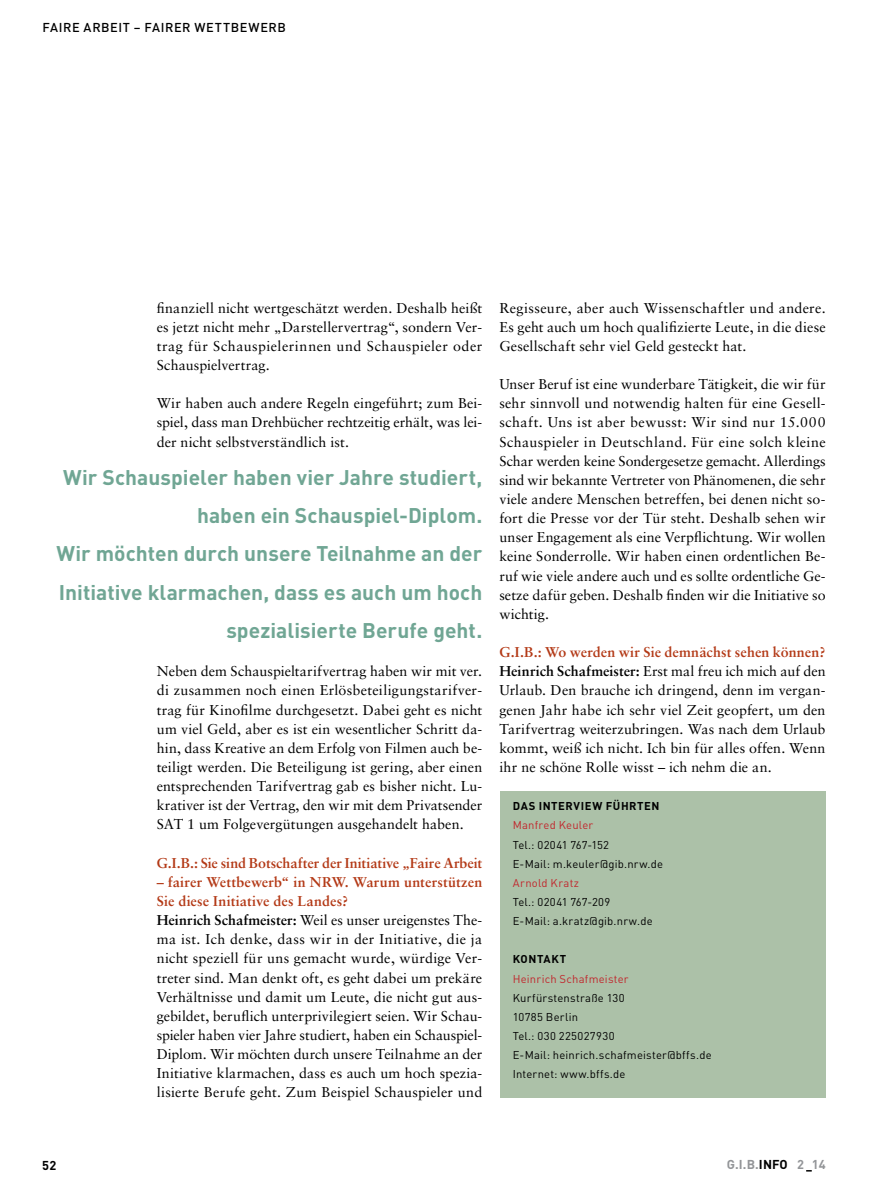
<style>
.page{position:relative;width:893px;height:1191px;background:#fff}
.page>*{position:absolute;margin:0;border:0;box-sizing:border-box;transform-origin:0 0}
._12_Zitate{font:700 21px/38.2px "DIN";color:#70a694;text-align:right}
._07_Fließtext{font:14.25px/19.2px "Sabon LT";letter-spacing:.01em;color:#000;text-align:justify}
._08_Interview_Fragen{font:700 14.25px/19.2px "Sabon LT";letter-spacing:.01em;color:#b33916}
.A_Rubrik{font:500 12.75px "DIN";letter-spacing:.045em;color:#000}
.t1{font:700 12.75px "DIN";letter-spacing:.01em;color:#939598}
.t2{font:700 12.75px "DIN";color:#000}
._10_Fließtext_Kasten{font:11.25px/19.2px "DIN";letter-spacing:.02em;color:#000}
._10_Fließtext_Kasten-2{font:11.25px "DIN";letter-spacing:.02em;color:#c1272d}
._09_Headline_Kasten{font:700 11.25px "DIN";letter-spacing:.05em;color:#000}
.s1{font-weight:700}
.s2{color:#000}
</style>
<div class="page">
<div style="left:500px;top:791px;width:326px;height:306px;background:#acc1a8"></div>
<p class="A_Rubrik" style="left:43px;top:18px;width:245px">FAIRE ARBEIT – FAIRER WETTBEWERB</p>
<p class="_07_Fließtext" style="left:157px;top:298px;width:327px">finanziell nicht wertgeschätzt werden. Deshalb heißt es jetzt nicht mehr „Darstellervertrag“, sondern Ver&shy;trag für Schauspielerinnen und Schauspieler oder Schauspielvertrag.</p>
<p class="_07_Fließtext" style="left:157px;top:393px;width:327px">Wir haben auch andere Regeln eingeführt; zum Bei&shy;spiel, dass man Drehbücher rechtzeitig erhält, was lei&shy;der nicht selbstverständlich ist.</p>
<p class="_12_Zitate" style="left:63px;top:457px;width:421px">Wir Schauspieler haben vier Jahre studiert, haben ein Schauspiel-Diplom.</p>
<p class="_12_Zitate" style="left:57px;top:534px;width:427px">Wir möchten durch unsere Teilnahme an der<br>Initiative klarmachen, dass es auch um hoch spezialisierte Berufe geht.</p>
<p class="_07_Fließtext" style="left:157px;top:661px;width:327px">Neben dem Schauspieltarifvertrag haben wir mit ver. di zusammen noch einen Erlösbeteiligungstarifver&shy;trag für Kinofilme durchgesetzt. Dabei geht es nicht um viel Geld, aber es ist ein wesentlicher Schritt da&shy;hin, dass Kreative an dem Erfolg von Filmen auch be&shy;teiligt werden. Die Beteiligung ist gering, aber einen entsprechenden Tarifvertrag gab es bisher nicht. Lu&shy;krativer ist der Vertrag, den wir mit dem Privatsender SAT 1 um Folgevergütungen ausgehandelt haben.</p>
<p class="_08_Interview_Fragen" style="left:157px;top:853px;width:327px">G.I.B.: Sie sind Botschafter der Initiative „Faire Arbeit</p>
<p class="_08_Interview_Fragen" style="left:157px;top:872px;width:327px">– fairer Wettbewerb“ in NRW. Warum unterstützen<br>Sie diese Initiative des Landes?</p>
<p class="_07_Fließtext" style="left:157px;top:910px;width:327px"><span class="s1">Heinrich Schafmeister:</span> Weil es unser ureigenstes The&shy;ma ist. Ich denke, dass wir in der Initiative, die ja nicht speziell für uns gemacht wurde, würdige Ver&shy;treter sind. Man denkt oft, es geht dabei um prekäre Verhältnisse und damit um Leute, die nicht gut aus&shy;gebildet, beruflich unterprivilegiert seien. Wir Schau&shy;spieler haben vier Jahre studiert, haben ein Schauspiel-Diplom. Wir möchten durch unsere Teilnahme an der Initiative klarmachen, dass es auch um hoch spezia&shy;lisierte Berufe geht. Zum Beispiel Schauspieler und</p>
<p class="_07_Fließtext" style="left:499px;top:298px;width:328px">Regisseure, aber auch Wissenschaftler und andere.<br>Es geht auch um hoch qualifizierte Leute, in die diese Gesellschaft sehr viel Geld gesteckt hat.</p>
<p class="_07_Fließtext" style="left:499px;top:374px;width:328px">Unser Beruf ist eine wunderbare Tätigkeit, die wir für sehr sinnvoll und notwendig halten für eine Gesell&shy;schaft. Uns ist aber bewusst: Wir sind nur 15.000<br>Schauspieler in Deutschland. Für eine solch kleine Schar werden keine Sondergesetze gemacht. Allerdings sind wir bekannte Vertreter von Phänomenen, die sehr viele andere Menschen betreffen, bei denen nicht so&shy;fort die Presse vor der Tür steht. Deshalb sehen wir unser Engagement als eine Verpflichtung. Wir wollen keine Sonderrolle. Wir haben einen ordentlichen Be&shy;ruf wie viele andere auch und es sollte ordentliche Ge&shy;setze dafür geben. Deshalb finden wir die Initiative so wichtig.</p>
<p class="_08_Interview_Fragen" style="left:499px;top:642px;width:328px">G.I.B.: Wo werden wir Sie demnächst sehen können?</p>
<p class="_07_Fließtext" style="left:499px;top:661px;width:328px"><span class="s1">Heinrich Schafmeister:</span> Erst mal freu ich mich auf den Urlaub. Den brauche ich dringend, denn im vergan&shy;genen Jahr habe ich sehr viel Zeit geopfert, um den Tarifvertrag weiterzubringen. Was nach dem Urlaub kommt, weiß ich nicht. Ich bin für alles offen. Wenn ihr ne schöne Rolle wisst – ich nehm die an.</p>
<p class="_09_Headline_Kasten" style="left:513px;top:798px;width:148px">DAS INTERVIEW FÜHRTEN</p>
<p class="_10_Fließtext_Kasten-2" style="left:513px;top:818px;width:82px">Manfred Keuler</p>
<p class="_10_Fließtext_Kasten" style="left:513px;top:834px;width:152px">Tel.: 02041 767-152<br>E-Mail: m.keuler@gib.nrw.de</p>
<p class="_10_Fließtext_Kasten-2" style="left:513px;top:875px;width:68px">Arnold Kratz</p>
<p class="_10_Fließtext_Kasten" style="left:513px;top:892px;width:141px">Tel.: 02041 767-209<br>E-Mail: a.kratz@gib.nrw.de</p>
<p class="_09_Headline_Kasten" style="left:513px;top:951px;width:55px">KONTAKT</p>
<p class="_10_Fließtext_Kasten-2" style="left:513px;top:971px;width:117px">Heinrich Schafmeister</p>
<p class="_10_Fließtext_Kasten" style="left:513px;top:987px;width:113px">Kurfürstenstraße 130</p>
<p class="_10_Fließtext_Kasten" style="left:513px;top:1006px;width:67px">10785 Berlin</p>
<p class="_10_Fließtext_Kasten" style="left:513px;top:1026px;width:103px">Tel.: 030 225027930</p>
<p class="_10_Fließtext_Kasten" style="left:513px;top:1045px;width:200px">E-Mail: heinrich.schafmeister@bffs.de</p>
<p class="_10_Fließtext_Kasten" style="left:513px;top:1064px;width:114px">Internet: www.bffs.de</p>
<p class="t2" style="left:42px;top:1156px;width:16px">52</p>
<p class="t1" style="left:727px;top:1156px;width:100px">G.I.B.<span class="s2">INFO</span> 2 14</p>
</div>
